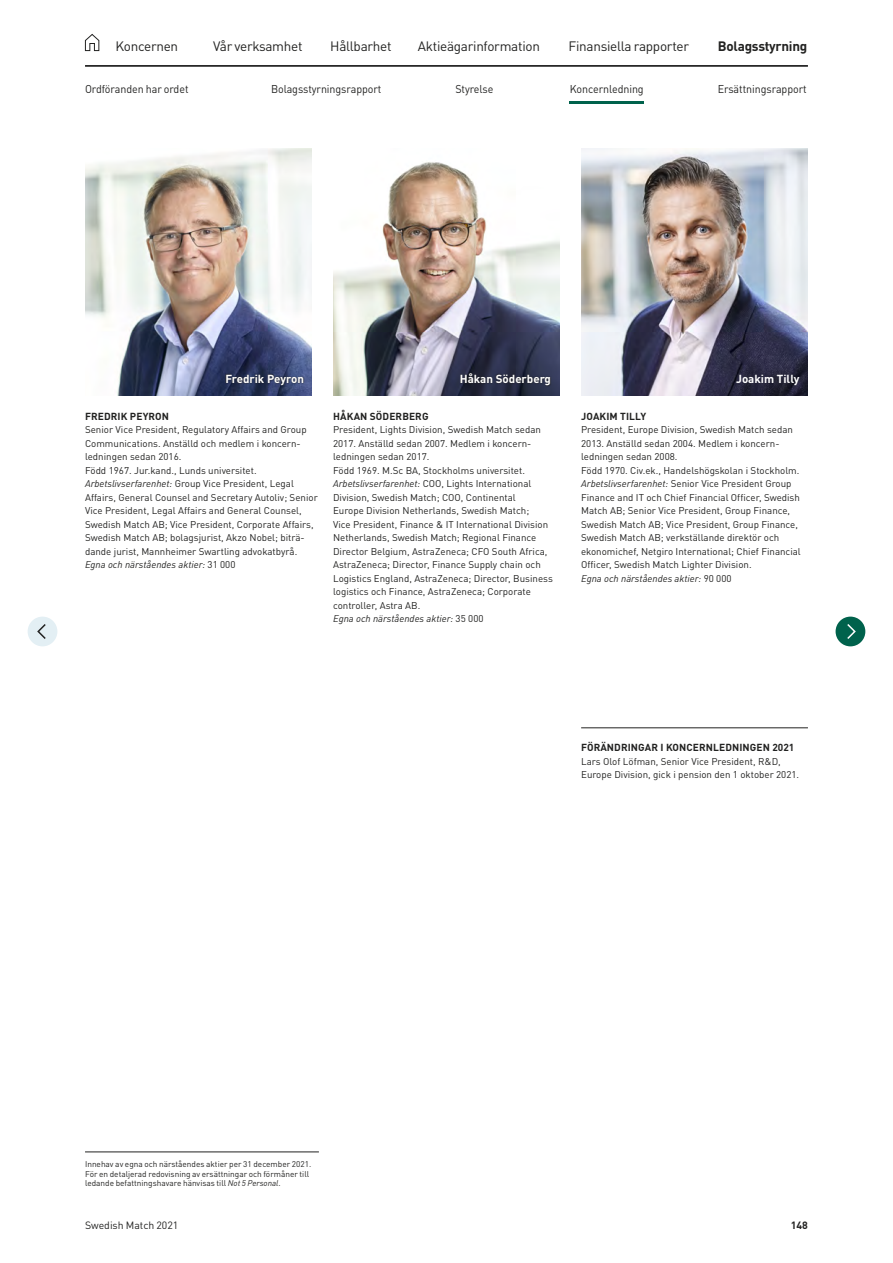
<style>
.page{position:relative;width:893px;height:1263px;background:#fff}
.page>*{position:absolute;margin:0;border:0;box-sizing:border-box;transform-origin:0 0}
.t1{font:13.5px "DIN Pro";letter-spacing:-.02em;color:#222221}
.t2{font:700 13.5px "DIN Pro";letter-spacing:-.02em;color:#222221}
.t3{font:700 11.55px "DIN Pro";color:#fff}
.t4{font:11.25px "DIN Pro";letter-spacing:-.005em;color:#222221;scale:.95 1}
.t5{font:10.5px "DIN Pro";color:#222221}
.t6{font:700 10.5px "DIN Pro";color:#222221}
.t7{font:700 10.2px "DIN Pro";letter-spacing:.01em;color:#222221}
.t8{font:9.75px/13.5px "DIN Pro";color:#222221}
.t9{font:8.25px/9.8px "DIN Pro";color:#222221}
.s1{font-style:italic}
</style>
<div class="page">
<hr style="left:581px;top:727px;width:227px;height:1px;background:#222221">
<img style="left:85px;top:149px;width:227px;height:246px">
<img style="left:333px;top:162px;width:227px;height:233px">
<hr style="left:85px;top:1152px;width:234px;height:1px;background:#222221">
<svg style="left:225px;top:373px;width:79px;height:13px"></svg>
<svg style="left:460px;top:372px;width:91px;height:15px"></svg>
<img style="left:581px;top:149px;width:227px;height:246px">
<hr style="left:569px;top:101px;width:75px;height:3px;background:#00624c">
<svg style="left:85px;top:33px;width:15px;height:18px"></svg>
<hr style="left:85px;top:65px;width:723px;height:2px;background:#000">
<div style="left:28px;top:617px;width:29px;height:29px;background:#e3eff4;border-radius:50%"></div>
<div style="left:836px;top:617px;width:29px;height:29px;background:#00624c;border-radius:50%"></div>
<svg style="left:37px;top:624px;width:9px;height:15px"></svg>
<svg style="left:847px;top:624px;width:9px;height:15px"></svg>
<h1 class="t1" style="left:116px;top:36px;width:64px">Koncernen</h1>
<h1 class="t1" style="left:213px;top:36px;width:91px">Vår verksamhet</h1>
<h1 class="t1" style="left:330px;top:36px;width:63px">Hållbarhet</h1>
<h1 class="t1" style="left:418px;top:36px;width:124px">Aktieägarinformation</h1>
<h1 class="t1" style="left:568px;top:36px;width:122px">Finansiella rapporter</h1>
<h1 class="t2" style="left:718px;top:35px;width:91px">Bolagsstyrning</h1>
<p class="t4" style="left:85px;top:80px;width:110px">Ordföranden har ordet</p>
<p class="t4" style="left:271px;top:80px;width:118px">Bolagsstyrningsrapport</p>
<p class="t4" style="left:455px;top:80px;width:42px">Styrelse</p>
<p class="t4" style="left:570px;top:80px;width:79px">Koncernledning</p>
<p class="t4" style="left:718px;top:80px;width:95px">Ersättningsrapport</p>
<p class="t3" style="left:225px;top:369px;width:80px">Fredrik Peyron</p>
<p class="t3" style="left:460px;top:369px;width:93px">Håkan Söderberg</p>
<p class="t3" style="left:736px;top:369px;width:65px">Joakim Tilly</p>
<p class="t7" style="left:85px;top:407px;width:85px">FREDRIK PEYRON</p>
<p class="t8" style="left:85px;top:422px;width:234px">Senior Vice President, Regulatory Affairs and Group Communications. Anställd och medlem i koncern&shy;ledningen sedan 2016.<br>Född 1967. Jur.kand., Lunds universitet.<br><span class="s1">Arbetslivserfarenhet:</span> Group Vice President, Legal Affairs, General Counsel and Secretary Autoliv; Senior Vice President, Legal Affairs and General Counsel, Swedish Match AB; Vice President, Corporate Affairs, Swedish Match AB; bolagsjurist, Akzo Nobel; biträ&shy;dande jurist, Mannheimer Swartling advokatbyrå.<br><span class="s1">Egna och närståendes aktier:</span> 31 000</p>
<p class="t7" style="left:333px;top:407px;width:97px">HÅKAN SÖDERBERG</p>
<p class="t8" style="left:333px;top:422px;width:221px">President, Lights Division, Swedish Match sedan 2017. Anställd sedan 2007. Medlem i koncern&shy;ledningen sedan 2017.<br>Född 1969. M.Sc BA, Stockholms universitet.<br><span class="s1">Arbetslivserfarenhet:</span> COO, Lights International Division, Swedish Match; COO, Continental<br>Europe Division Netherlands, Swedish Match;<br>Vice President, Finance &amp; IT International Division Netherlands, Swedish Match; Regional Finance Director Belgium, AstraZeneca; CFO South Africa, AstraZeneca; Director, Finance Supply chain och Logistics England, AstraZeneca; Director, Business logistics och Finance, AstraZeneca; Corporate controller, Astra AB.<br><span class="s1">Egna och närståendes aktier:</span> 35 000</p>
<p class="t7" style="left:581px;top:407px;width:66px">JOAKIM TILLY</p>
<p class="t8" style="left:581px;top:422px;width:221px">President, Europe Division, Swedish Match sedan 2013. Anställd sedan 2004. Medlem i koncern&shy;ledningen sedan 2008.<br>Född 1970. Civ.ek., Handelshögskolan i Stockholm.<br><span class="s1">Arbetslivserfarenhet:</span> Senior Vice President Group Finance and IT och Chief Financial Officer, Swedish Match AB; Senior Vice President, Group Finance, Swedish Match AB; Vice President, Group Finance, Swedish Match AB; verkställande direktör och ekonomichef, Netgiro International; Chief Financial Officer, Swedish Match Lighter Division.<br><span class="s1">Egna och närståendes aktier:</span> 90 000</p>
<p class="t7" style="left:581px;top:739px;width:215px">FÖRÄNDRINGAR I KONCERNLEDNINGEN 2021</p>
<p class="t8" style="left:581px;top:754px;width:220px">Lars Olof Löfman, Senior Vice President, R&amp;D,<br>Europe Division, gick i pension den 1 oktober 2021.</p>
<p class="t9" style="left:85px;top:1158px;width:228px">Innehav av egna och närståendes aktier per 31 december 2021.<br>För en detaljerad redovisning av ersättningar och förmåner till ledande befattningshavare hänvisas till <span class="s1">Not 5 Personal</span>.</p>
<p class="t5" style="left:85px;top:1217px;width:95px">Swedish Match 2021</p>
<p class="t6" style="left:791px;top:1216px;width:19px">148</p>
</div>
